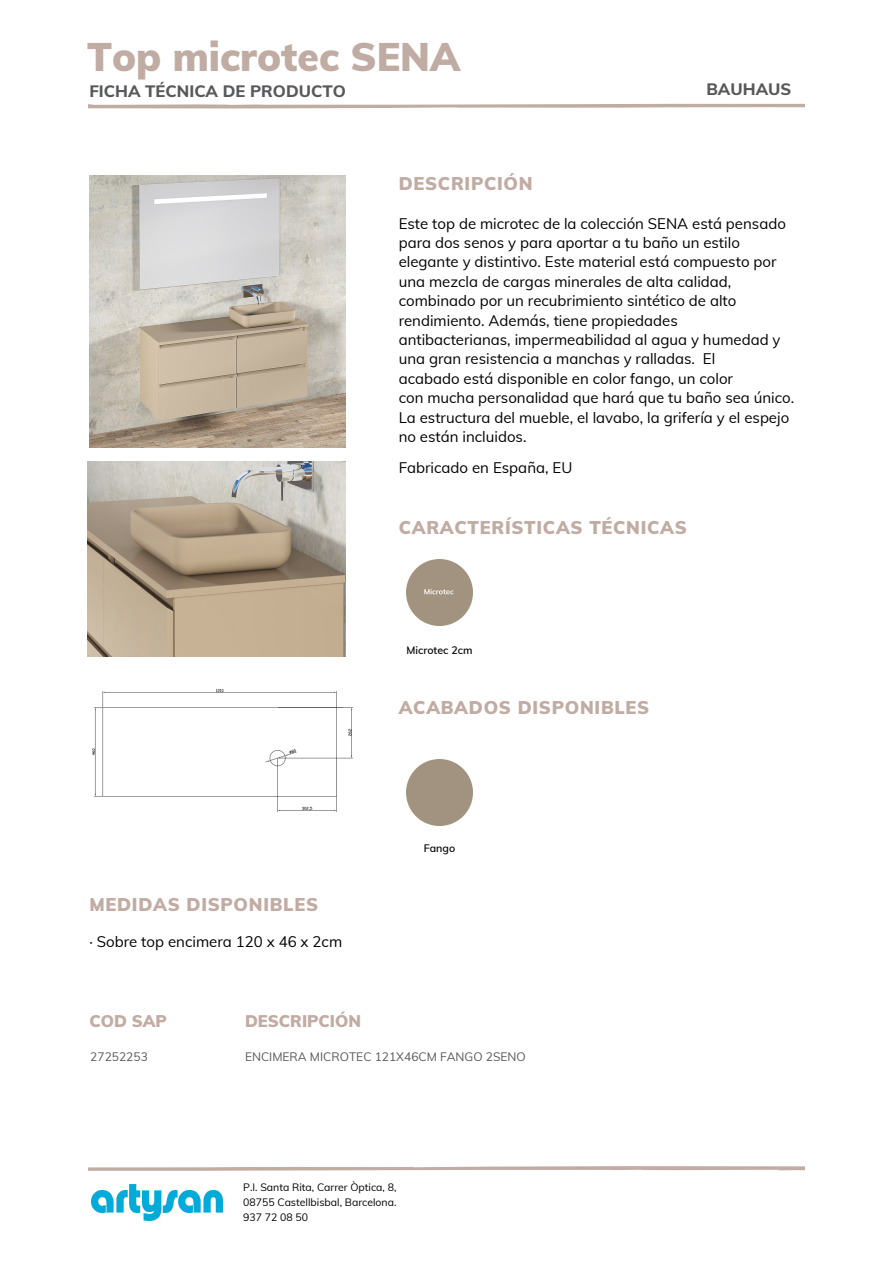
<style>
.page{position:relative;width:894px;height:1264px;background:#fff}
.page>*{position:absolute;margin:0;border:0;box-sizing:border-box;transform-origin:0 0}
.t1{font:900 39px "Muli";color:#c1aca4}
.t2{font:900 18px "Muli";letter-spacing:.04em;color:#c1aca4}
.t3{font:800 16.5px "Muli";color:#57585a}
.t4{font:900 16.5px "Muli";color:#c1aca4}
.t5{font:15px/19.4px "Muli";color:#000}
.t6{font:12px "Muli";color:#57585a}
.t7{font:600 10.65px "Muli";color:#000}
.t8{font:10.5px/14.7px "Muli";color:#000;text-align:justify}
</style>
<div class="page">
<svg style="left:88px;top:1166px;width:716px;height:55px"></svg>
<img style="left:92px;top:1183px;width:130px;height:36px">
<svg style="left:88px;top:103px;width:716px;height:6px"></svg>
<img style="left:407px;top:759px;width:65px;height:66px">
<img style="left:87px;top:461px;width:258px;height:195px">
<img style="left:89px;top:176px;width:256px;height:271px">
<img style="left:406px;top:560px;width:66px;height:65px">
<img style="left:91px;top:689px;width:262px;height:123px">
<h1 class="t1" style="left:87px;top:31px;width:374px">Top microtec SENA</h1>
<p class="t3" style="left:89px;top:81px;width:258px">FICHA TÉCNICA DE PRODUCTO</p>
<p class="t3" style="left:706px;top:78px;width:86px">BAUHAUS</p>
<p class="t2" style="left:398px;top:172px;width:135px">DESCRIPCIÓN</p>
<p class="t5" style="left:398px;top:213px;width:397px">Este top de microtec de la colección SENA está pensado para dos senos y para aportar a tu baño un estilo elegante y distintivo. Este material está compuesto por una mezcla de cargas minerales de alta calidad, combinado por un recubrimiento sintético de alto rendimiento. Además, tiene propiedades<br>antibacterianas, impermeabilidad al agua y humedad y una gran resistencia a manchas y ralladas. El<br>acabado está disponible en color fango, un color<br>con mucha personalidad que hará que tu baño sea único.<br>La estructura del mueble, el lavabo, la grifería y el espejo no están incluidos.</p>
<p class="t5" style="left:398px;top:457px;width:175px">Fabricado en España, EU</p>
<p class="t2" style="left:398px;top:515px;width:290px">CARACTERÍSTICAS TÉCNICAS</p>
<p class="t7" style="left:406px;top:643px;width:67px">Microtec 2cm</p>
<p class="t2" style="left:398px;top:695px;width:252px">ACABADOS DISPONIBLES</p>
<p class="t2" style="left:89px;top:892px;width:230px">MEDIDAS DISPONIBLES</p>
<p class="t5" style="left:89px;top:931px;width:254px">· Sobre top encimera 120 x 46 x 2cm</p>
<p class="t7" style="left:423px;top:841px;width:33px">Fango</p>
<p class="t4" style="left:89px;top:1010px;width:79px">COD SAP</p>
<p class="t4" style="left:245px;top:1010px;width:117px">DESCRIPCIÓN</p>
<p class="t6" style="left:90px;top:1048px;width:59px">27252253</p>
<p class="t6" style="left:245px;top:1048px;width:282px">ENCIMERA MICROTEC 121X46CM FANGO 2SENO</p>
<p class="t8" style="left:243px;top:1179px;width:155px">P.I. Santa Rita, Carrer Òptica, 8, 08755 Castellbisbal, Barcelona.<br>937 72 08 50</p>
</div>
